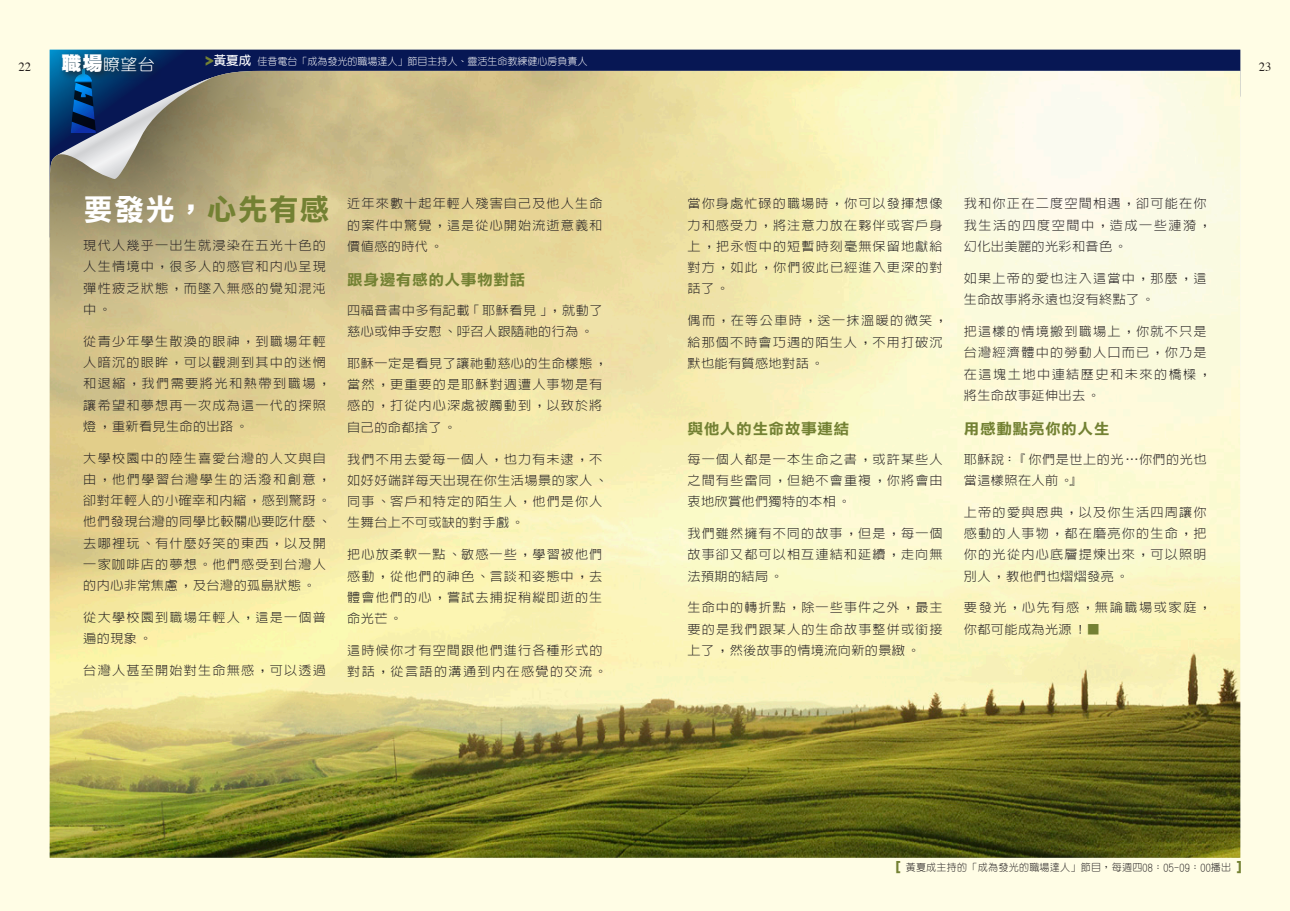
<style>
.page{position:relative;width:1290px;height:911px;background:#fffde5}
.page>*{position:absolute;margin:0;border:0;box-sizing:border-box;transform-origin:0 0}
.t1{font:30px "DF Li Hei Bd HK BF";letter-spacing:.03em;color:#fff}
.t2{font:16px "DF Yuan Lt HK BF";color:#fff;scale:1.05 1}
.t3{font:15px "DF Li Hei Bd HK BF";letter-spacing:.03em;color:#738133;scale:1.05 1}
.t4{font:300 12.5px/21.2px "Lin Gothic";letter-spacing:.085em;color:#231f20;text-align:justify;scale:1.05 1}
.t5{font:300 12.5px/21.2px "Lin Gothic";letter-spacing:.04em;color:#231f20;scale:1.05 1}
.t6{font:300 12.5px/21.2px "Lin Gothic";letter-spacing:.03em;color:#231f20;scale:1.05 1}
.t7{font:300 12.5px/21.2px "Lin Gothic";letter-spacing:.06em;color:#231f20;scale:1.05 1}
.t8{font:300 12.5px/21.2px "Lin Gothic";letter-spacing:.12em;color:#231f20;scale:1.05 1}
.t9{font:12.5px "Times";color:#231f20}
.t10{font:300 10px "Yen Round";letter-spacing:.03em;color:#231f20}
.t11{font:300 10px "Yen Round";color:#fff}
.s1{font-family:"Hira Kaku Std W8";font-weight:400;font-size:15px;color:#738133}
.s2{font-weight:700;font-size:12.5px}
.s3{font-family:"DF Hei UB HK BF";font-size:19.25px}
.s4{color:#738133}
.s5{font-family:"Hira Kaku Std W8";font-weight:400;font-size:12.5px;color:#738133}
</style>
<div class="page">
<div style="left:50px;top:50px;width:1190px;height:21px;background:#071754"></div>
<img style="left:50px;top:71px;width:1190px;height:786px">
<svg style="left:50px;top:71px;width:476px;height:298px;background:#d1c28d"></svg>
<svg style="left:56px;top:69px;width:157px;height:110px;background:#6b737a"></svg>
<div style="left:58px;top:50px;width:104px;height:32px;background:#231f20;opacity:.75"></div>
<p class="t11" style="left:205px;top:56px;width:384px"><span class="s1">&gt;</span><span class="s2">黃夏成</span> 佳音電台「成為發光的職場達人」節目主持人、靈活生命教練健心房負責人</p>
<p class="t9" style="left:19px;top:55px;width:14px">22</p>
<p class="t2" style="left:62px;top:57px;width:90px"><span class="s3">職場</span>瞭望台</p>
<p class="t9" style="left:1259px;top:55px;width:14px">23</p>
<h1 class="t1" style="left:83px;top:194px;width:248px">要發光，<span class="s4">心先有感</span></h1>
<p class="t4" style="left:83px;top:235px;width:233px">現代人幾乎一出生就浸染在五光十色的人生情境中，很多人的感官和內心呈現彈性疲乏狀態，而墜入無感的覺知混沌中。</p>
<p class="t4" style="left:83px;top:330px;width:237px;text-align:left">從青少年學生散渙的眼神，到職場年輕人暗沉的眼眸，可以觀測到其中的迷惘和退縮，我們需要將光和熱帶到職場，讓希望和夢想再一次成為這一代的探照燈，重新看見生命的出路。</p>
<p class="t4" style="left:83px;top:447px;width:237px;text-align:left">大學校園中的陸生喜愛台灣的人文與自由，他們學習台灣學生的活潑和創意，卻對年輕人的小確幸和內縮，感到驚訝。他們發現台灣的同學比較關心要吃什麼、去哪裡玩、有什麼好笑的東西，以及開一家咖啡店的夢想。他們感受到台灣人的內心非常焦慮，及台灣的孤島狀態。</p>
<p class="t4" style="left:83px;top:607px;width:233px">從大學校園到職場年輕人，這是一個普遍的現象。</p>
<p class="t4" style="left:83px;top:660px;width:233px">台灣人甚至開始對生命無感，可以透過</p>
<p class="t4" style="left:347px;top:193px;width:244px">近年來數十起年輕人殘害自己及他人生命的案件中驚覺，這是從心開始流逝意義和價值感的時代。</p>
<p class="t3" style="left:347px;top:272px;width:171px">跟身邊有感的人事物對話</p>
<p class="t6" style="left:347px;top:299px;width:245px">四福音書中多有記載「耶穌看見」，就動了慈心或伸手安慰、呼召人跟隨祂的行為。</p>
<p class="t4" style="left:347px;top:352px;width:249px;text-align:left">耶穌一定是看見了讓祂動慈心的生命樣態，當然，更重要的是耶穌對週遭人事物是有感的，打從內心深處被觸動到，以致於將自己的命都捨了。</p>
<p class="t5" style="left:347px;top:448px;width:249px">我們不用去愛每一個人，也力有未逮，不如好好端詳每天出現在你生活場景的家人、同事、客戶和特定的陌生人，他們是你人生舞台上不可或缺的對手戲。</p>
<p class="t4" style="left:347px;top:544px;width:244px">把心放柔軟一點、敏感一些，學習被他們感動，從他們的神色、言談和姿態中，去體會他們的心，嘗試去捕捉稍縱即逝的生命光芒。</p>
<p class="t4" style="left:347px;top:639px;width:249px">這時候你才有空間跟他們進行各種形式的對話，從言語的溝通到內在感覺的交流。</p>
<p class="t4" style="left:687px;top:193px;width:244px">當你身處忙碌的職場時，你可以發揮想像力和感受力，將注意力放在夥伴或客戶身上，把永恆中的短暫時刻毫無保留地獻給對方，如此，你們彼此已經進入更深的對話了。</p>
<p class="t4" style="left:687px;top:310px;width:249px;text-align:left">偶而，在等公車時，送一抹溫暖的微笑，給那個不時會巧遇的陌生人，不用打破沉默也能有質感地對話。</p>
<p class="t3" style="left:687px;top:421px;width:156px">與他人的生命故事連結</p>
<p class="t4" style="left:687px;top:448px;width:244px">每一個人都是一本生命之書，或許某些人之間有些雷同，但絕不會重複，你將會由衷地欣賞他們獨特的本相。</p>
<p class="t4" style="left:687px;top:522px;width:244px">我們雖然擁有不同的故事，但是，每一個故事卻又都可以相互連結和延續，走向無法預期的結局。</p>
<p class="t4" style="left:687px;top:597px;width:244px">生命中的轉折點，除一些事件之外，最主要的是我們跟某人的生命故事整併或銜接上了，然後故事的情境流向新的景緻。</p>
<p class="t4" style="left:964px;top:193px;width:237px;text-align:left">我和你正在二度空間相遇，卻可能在你我生活的四度空間中，造成一些漣漪，幻化出美麗的光彩和音色。</p>
<p class="t7" style="left:964px;top:267px;width:233px">如果上帝的愛也注入這當中，那麼，這生命故事將永遠也沒有終點了。</p>
<p class="t4" style="left:964px;top:321px;width:237px;text-align:left">把這樣的情境搬到職場上，你就不只是台灣經濟體中的勞動人口而已，你乃是在這塊土地中連結歷史和未來的橋樑，將生命故事延伸出去。</p>
<p class="t3" style="left:964px;top:421px;width:140px">用感動點亮你的人生</p>
<p class="t5" style="left:964px;top:448px;width:233px">耶穌說：『你們是世上的光…你們的光也當這樣照在人前。』</p>
<p class="t4" style="left:964px;top:501px;width:233px">上帝的愛與恩典，以及你生活四周讓你感動的人事物，都在磨亮你的生命，把你的光從內心底層提煉出來，可以照明別人，教他們也熠熠發亮。</p>
<p class="t8" style="left:964px;top:597px;width:237px">要發光，心先有感，無論職場或家庭，你都可能成為光源！<span class="s4">▓</span></p>
<p class="t10" style="left:895px;top:861px;width:349px"><span class="s5">[</span> 黃夏成主持的「成為發光的職場達人」節目，每週四08：05-09：00播出 <span class="s5">]</span></p>
</div>
